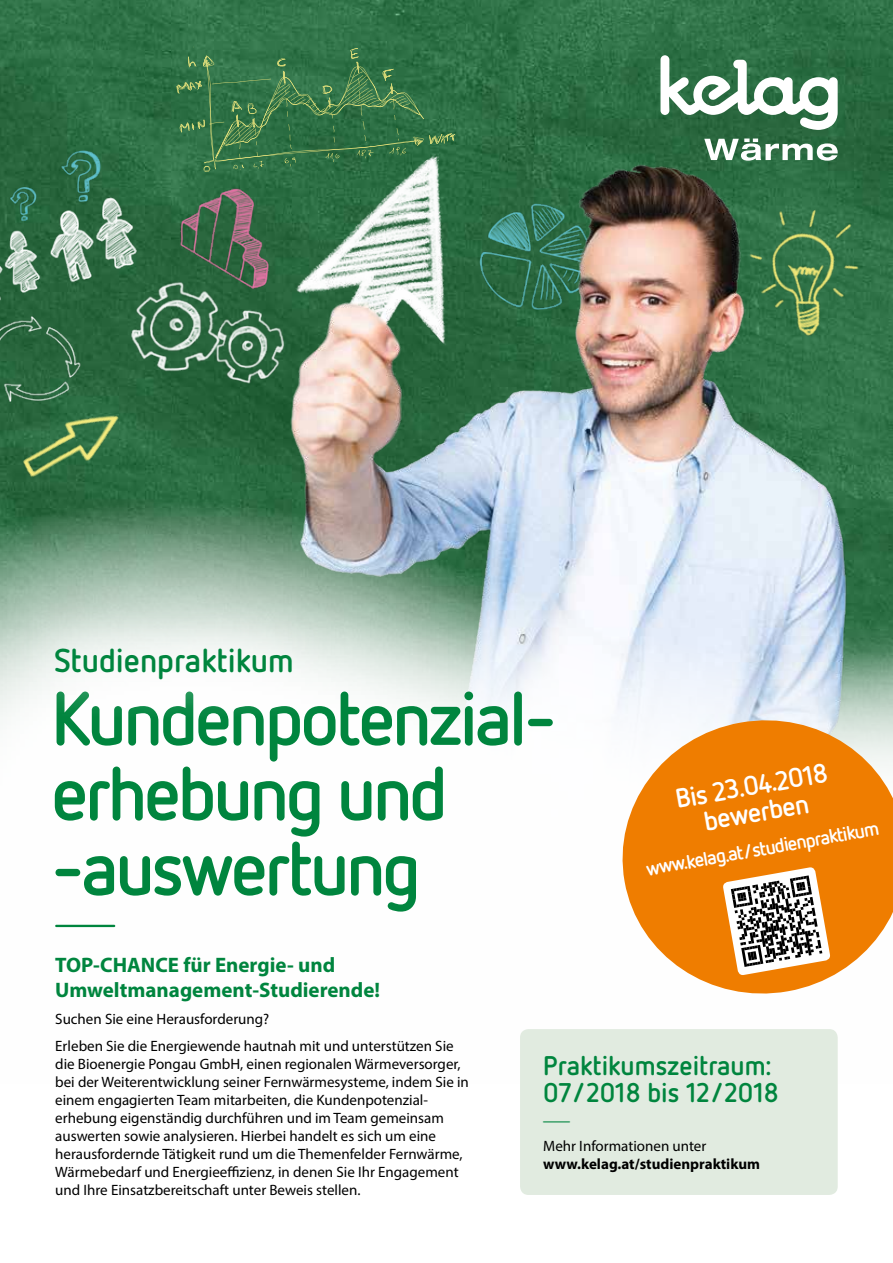
<style>
.page{position:relative;width:893px;height:1263px;background:#fff}
.page>*{position:absolute;margin:0;border:0;box-sizing:border-box;transform-origin:0 0}
.t1{font:700 75px/75px "Netto OT";letter-spacing:-.04em;color:#00853e}
.t2{font:300 60px "Netto OT";color:#00853e}
.t3{font:700 33px "Netto OT";color:#00853e}
.t4{font:700 27px/27px "Netto OT";color:#00853e}
.t5{font:700 27px/27px "Netto OT";color:#fff;text-align:center}
.t6{font:300 27px "Netto OT";color:#00853e}
.t7{font:700 21px/25.2px "Myriad Pro";color:#00853e}
.t8{font:700 19.5px "Netto OT";color:#fff}
.t9{font:15px/18px "Myriad Pro";color:#000}
.t10{font:700 15px "Myriad Pro";color:#000}
</style>
<div class="page">
<img style="left:0;top:0;width:893px;height:501px">
<svg style="left:176px;top:47px;width:279px;height:109px;background:#387749"></svg>
<img style="left:265px;top:92px;width:615px;height:409px">
<svg style="left:0;top:501px;width:893px;height:534px"></svg>
<div style="left:6px;top:598px;width:336px;height:128px;background:#fff;opacity:.75"></div>
<div style="left:520px;top:1029px;width:318px;height:166px;background:#e1ebe0;border-radius:9px"></div>
<svg style="left:611px;top:709px;width:282px;height:296px;fill:#ef7d00"></svg>
<svg style="left:722px;top:866px;width:109px;height:110px"></svg>
<svg style="left:660px;top:55px;width:178px;height:75px"></svg>
<svg style="left:704px;top:139px;width:134px;height:22px"></svg>
<img style="left:106px;top:230px;width:210px;height:209px">
<img style="left:718px;top:184px;width:175px;height:175px">
<img style="left:0;top:362px;width:155px;height:168px">
<img style="left:0;top:329px;width:97px;height:95px">
<img style="left:0;top:123px;width:154px;height:206px">
<img style="left:149px;top:156px;width:151px;height:151px">
<h3 class="t3" style="left:54px;top:639px;width:241px">Studienpraktikum</h3>
<h1 class="t1" style="left:51px;top:679px;width:507px">Kundenpotenzial&shy;erhebung und -auswertung</h1>
<h2 class="t2" style="left:44px;top:935px;width:20px;rotate:-90deg">|</h2>
<h3 class="t7" style="left:55px;top:952px;width:326px">TOP-CHANCE für Energie- und<br>Umweltmanagement-Studierende!</h3>
<p class="t9" style="left:55px;top:1006px;width:400px;line-height:26.5px">Suchen Sie eine Herausforderung?<br>Erleben Sie die Energiewende hautnah mit und unterstützen Sie</p>
<p class="t9" style="left:55px;top:1055px;width:415px">die Bioenergie Pongau GmbH, einen regionalen Wärmeversorger, bei der Weiterentwicklung seiner Fernwärmesysteme, indem Sie in einem engagierten Team mitarbeiten, die Kundenpotenzial&shy;erhebung eigenständig durchführen und im Team gemeinsam auswerten sowie analysieren. Hierbei handelt es sich um eine herausfordernde Tätigkeit rund um die Themenfelder Fernwärme, Wärmebedarf und Energieeffizienz, in denen Sie Ihr Engagement und Ihre Einsatzbereitschaft unter Beweis stellen.</p>
<h3 class="t5" style="left:673px;top:785px;width:156px;rotate:-10deg">Bis 23.04.2018 bewerben</h3>
<h3 class="t8" style="left:644px;top:857px;width:238px;rotate:-10deg">www.kelag.at/studienpraktikum</h3>
<h3 class="t4" style="left:543px;top:1052px;width:237px">Praktikumszeitraum:<br>07/2018 bis 12/2018</h3>
<p class="t9" style="left:543px;top:1136px;width:165px">Mehr Informationen unter</p>
<p class="t10" style="left:543px;top:1154px;width:218px">www.kelag.at/studienpraktikum</p>
<h3 class="t6" style="left:538px;top:1126px;width:10px;rotate:-90deg">|</h3>
</div>
